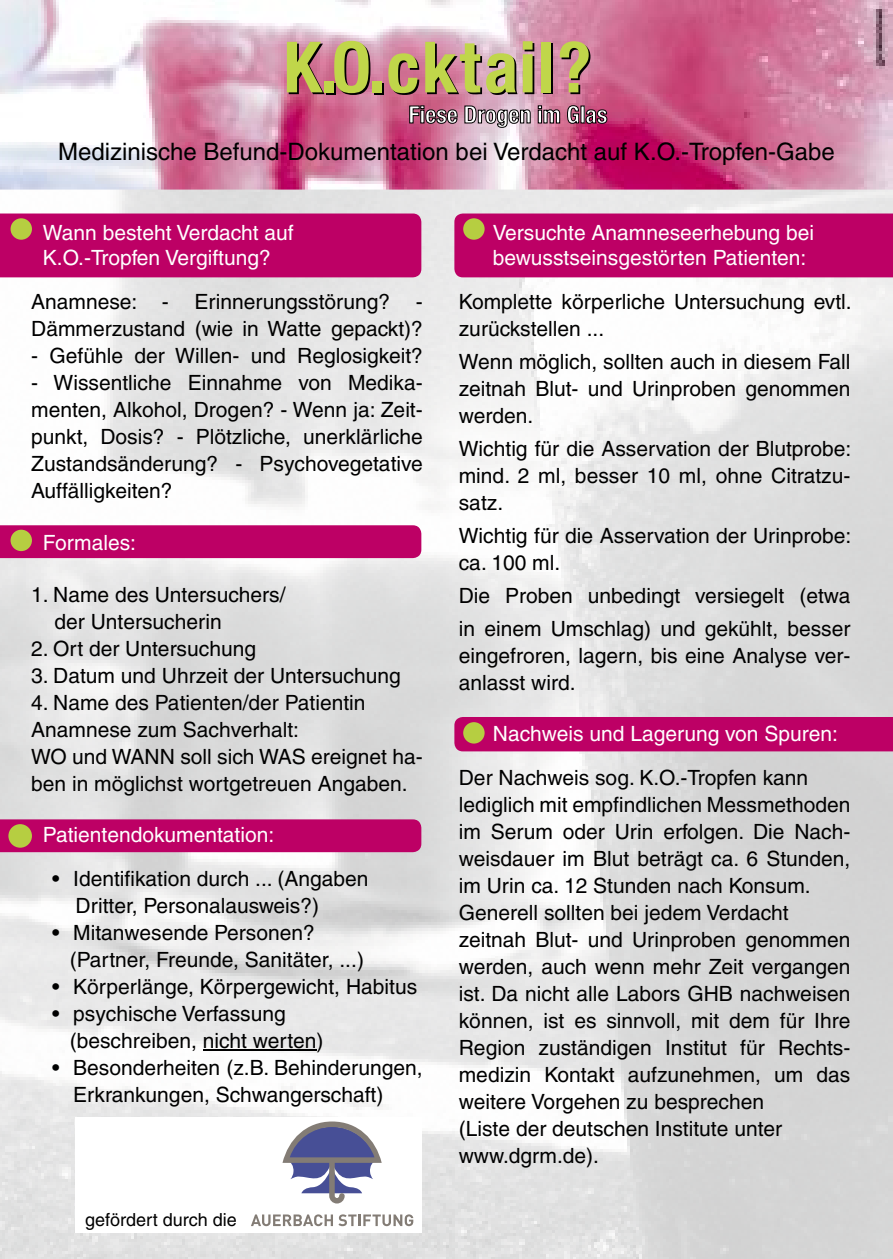
<style>
.page{position:relative;width:893px;height:1259px;background:#fff}
.page>*{position:absolute;margin:0;border:0;box-sizing:border-box;transform-origin:0 0}
.t1{font:24px "Helvetica";color:#000}
.t2{font:21px/27px "Helvetica";color:#000}
.t3{font:21px/25.2px "Helvetica";color:#fff}
.t4{font:18px "Helvetica";color:#000}
</style>
<div class="page">
<img style="left:0;top:0;width:893px;height:1259px">
<div style="left:454px;top:717px;width:439px;height:34px;background:#bd0065"></div>
<div style="left:0;top:819px;width:421px;height:33px;background:#bd0065"></div>
<div style="left:0;top:525px;width:421px;height:33px;background:#bd0065"></div>
<div style="left:454px;top:213px;width:439px;height:64px;background:#bd0065"></div>
<div style="left:0;top:213px;width:421px;height:64px;background:#bd0065"></div>
<svg style="left:409px;top:106px;width:49px;height:18px"></svg>
<svg style="left:464px;top:106px;width:67px;height:22px"></svg>
<svg style="left:538px;top:106px;width:22px;height:17px"></svg>
<svg style="left:567px;top:105px;width:12px;height:19px"></svg>
<svg style="left:586px;top:109px;width:21px;height:15px"></svg>
<div style="left:327px;top:83px;width:9px;height:11px;background:#c0d64a"></div>
<div style="left:374px;top:83px;width:9px;height:11px;background:#c0d64a"></div>
<div style="left:543px;top:44px;width:10px;height:50px;background:#000"></div>
<svg style="left:287px;top:42px;width:37px;height:52px;background:#b29e5b"></svg>
<div style="left:325px;top:81px;width:9px;height:11px;background:#c0d64a"></div>
<svg style="left:334px;top:41px;width:36px;height:54px;background:#afa05c"></svg>
<div style="left:372px;top:81px;width:10px;height:11px;background:#c0d64a"></div>
<svg style="left:388px;top:53px;width:31px;height:42px"></svg>
<svg style="left:425px;top:42px;width:92px;height:53px;background:#b8aa73"></svg>
<svg style="left:523px;top:41px;width:11px;height:53px"></svg>
<div style="left:541px;top:42px;width:10px;height:50px;background:#c0d64a"></div>
<svg style="left:560px;top:41px;width:30px;height:53px;background:#b7956f"></svg>
<hr style="left:203px;top:1049px;width:114px;height:1px;background:#000">
<div style="left:11px;top:218px;width:21px;height:22px;background:#b6ce41;border-radius:50%"></div>
<div style="left:11px;top:530px;width:21px;height:21px;background:#b6ce41;border-radius:50%"></div>
<div style="left:8px;top:824px;width:24px;height:23px;background:#b6ce41;border-radius:50%"></div>
<div style="left:463px;top:218px;width:22px;height:22px;background:#b6ce41;border-radius:50%"></div>
<div style="left:463px;top:722px;width:22px;height:21px;background:#b6ce41;border-radius:50%"></div>
<img style="left:873px;top:6px;width:14px;height:62px">
<div style="left:75px;top:1117px;width:347px;height:115px;background:#fff"></div>
<svg style="left:282px;top:1121px;width:100px;height:82px"></svg>
<svg style="left:251px;top:1214px;width:162px;height:12px"></svg>
<p class="t1" style="left:58px;top:138px;width:778px">Medizinische Befund-Dokumentation bei Verdacht auf K.O.-Tropfen-Gabe</p>
<p class="t3" style="left:43px;top:219px;width:252px">Wann besteht Verdacht auf<br>K.O.-Tropfen Vergiftung?</p>
<p class="t2" style="left:31px;top:288px;width:393px">Anamnese: - Erinnerungsstörung? -<br>Dämmerzustand (wie in Watte gepackt)?</p>
<p class="t2" style="left:31px;top:342px;width:393px">- Gefühle der Willen- und Reglosigkeit?</p>
<p class="t2" style="left:31px;top:369px;width:393px;text-align:justify">- Wissentliche Einnahme von Medika&shy;menten, Alkohol, Drogen? - Wenn ja: Zeit&shy;punkt, Dosis? - Plötzliche, unerklärliche Zustandsänderung? - Psychovegetative Auffälligkeiten?</p>
<p class="t3" style="left:43px;top:530px;width:95px">Formales:</p>
<p class="t2" style="left:55px;top:581px;width:232px;text-indent:-23px">1. Name des Untersuchers/ der Untersucherin</p>
<p class="t2" style="left:31px;top:635px;width:226px">2. Ort der Untersuchung</p>
<p class="t2" style="left:31px;top:662px;width:371px">3. Datum und Uhrzeit der Untersuchung</p>
<p class="t2" style="left:31px;top:689px;width:393px">4. Name des Patienten/der Patientin Anamnese zum Sachverhalt:<br>WO und WANN soll sich WAS ereignet ha&shy;ben in möglichst wortgetreuen Angaben.</p>
<p class="t3" style="left:43px;top:822px;width:233px">Patientendokumentation:</p>
<p class="t2" style="left:76px;top:865px;width:294px;text-indent:-23px">• Identifikation durch ... (Angaben<br>Dritter, Personalausweis?)</p>
<p class="t2" style="left:70px;top:919px;width:296px;text-indent:-18px">• Mitanwesende Personen? (Partner, Freunde, Sanitäter, ...)</p>
<p class="t2" style="left:52px;top:973px;width:366px">• Körperlänge, Körpergewicht, Habitus</p>
<p class="t2" style="left:70px;top:1000px;width:255px;text-indent:-18px">• psychische Verfassung (beschreiben, nicht werten)</p>
<p class="t2" style="left:73px;top:1054px;width:351px;text-indent:-21px">• Besonderheiten (z.B. Behinderungen,<br>Erkrankungen, Schwangerschaft)</p>
<p class="t4" style="left:85px;top:1209px;width:153px">gefördert durch die</p>
<p class="t3" style="left:493px;top:219px;width:323px">Versuchte Anamneseerhebung bei bewusstseinsgestörten Patienten:</p>
<p class="t2" style="left:459px;top:288px;width:394px">Komplette körperliche Untersuchung evtl. zurückstellen ...</p>
<p class="t2" style="left:459px;top:348px;width:393px;text-align:justify">Wenn möglich, sollten auch in diesem Fall zeitnah Blut- und Urinproben genommen werden.</p>
<p class="t2" style="left:459px;top:435px;width:394px;text-align:justify">Wichtig für die Asservation der Blutprobe: mind. 2 ml, besser 10 ml, ohne Citratzu&shy;satz.</p>
<p class="t2" style="left:459px;top:522px;width:394px">Wichtig für die Asservation der Urinprobe: ca. 100 ml.</p>
<p class="t2" style="left:459px;top:579px;width:393px;line-height:33px">Die Proben unbedingt versiegelt (etwa in einem Umschlag) und gekühlt, besser</p>
<p class="t2" style="left:459px;top:642px;width:393px">eingefroren, lagern, bis eine Analyse ver&shy;anlasst wird.</p>
<p class="t3" style="left:493px;top:720px;width:347px">Nachweis und Lagerung von Spuren:</p>
<p class="t2" style="left:459px;top:764px;width:393px">Der Nachweis sog. K.O.-Tropfen kann lediglich mit empfindlichen Messmethoden im Serum oder Urin erfolgen. Die Nach&shy;weisdauer im Blut beträgt ca. 6 Stunden, im Urin ca. 12 Stunden nach Konsum.<br>Generell sollten bei jedem Verdacht zeitnah Blut- und Urinproben genommen werden, auch wenn mehr Zeit vergangen ist. Da nicht alle Labors GHB nachweisen können, ist es sinnvoll, mit dem für Ihre Region zuständigen Institut für Rechts&shy;medizin Kontakt aufzunehmen, um das weitere Vorgehen zu besprechen<br>(Liste der deutschen Institute unter www.dgrm.de).</p>
</div>
